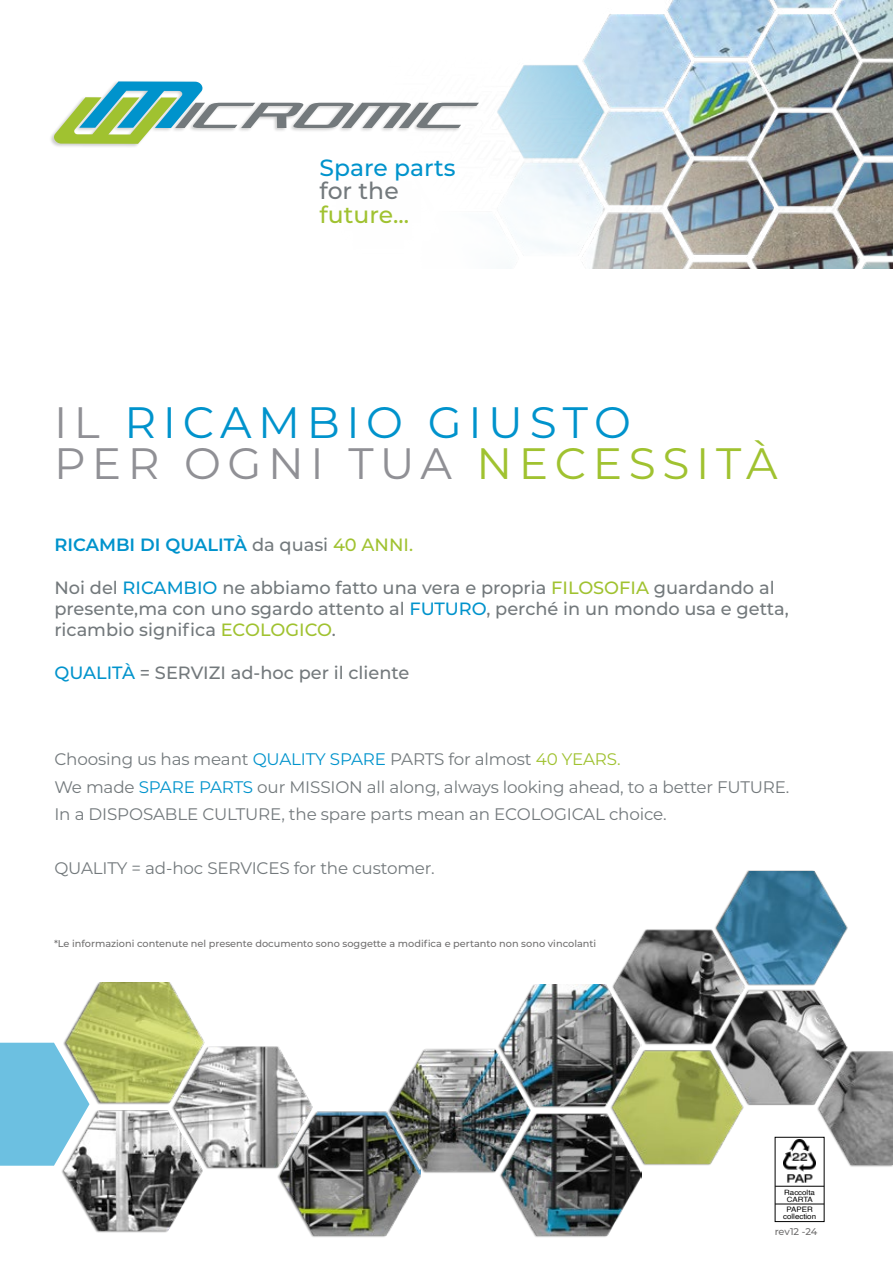
<style>
.page{position:relative;width:893px;height:1263px;background:#fff}
.page>*{position:absolute;margin:0;border:0;box-sizing:border-box;transform-origin:0 0}
.t1{font:43.95px/40.7px "Montserrat";letter-spacing:.15em;color:#0093cc}
.t2{font:500 23.4px "Montserrat";color:#0093cc}
.t3{font:500 23.4px "Montserrat";color:#a0c230}
.t4{font:500 23.4px "Montserrat";color:#73797c}
.t5{font:500 17.85px/21.3px "Montserrat";color:#73797c}
.t6{font:600 17.85px "Montserrat";color:#0093cc}
.t7{font:16.8px/27.2px "Montserrat";letter-spacing:-.01em;color:#73797c}
.t8{font:500 9.75px "Montserrat";color:#706f6f}
.t9{font:7.5px/6.9px "Helvetica";color:#000;text-align:center;scale:1.05 1}
.t10{font:7.35px/6.9px "Helvetica";color:#000;text-align:center;scale:1.09 1}
.s1{color:#909095}
.s2{color:#a0c230}
.s3{font-weight:500;color:#73797c}
.s4{font-weight:500;color:#a0c230}
.s5{color:#0093cc}
</style>
<div class="page">
<img style="left:497px;top:0;width:396px;height:269px">
<img style="left:613px;top:871px;width:280px;height:293px">
<img style="left:64px;top:983px;width:213px;height:248px">
<img style="left:280px;top:984px;width:361px;height:252px">
<svg style="left:0;top:1043px;width:89px;height:123px;background:#80c4da"></svg>
<div style="left:49px;top:81px;width:431px;height:68px;background:#000;opacity:.2"></div>
<svg style="left:52px;top:81px;width:427px;height:63px"></svg>
<svg style="left:881px;top:0;width:12px;height:94px"></svg>
<div style="left:775px;top:1137px;width:49px;height:84px;background:#fff"></div>
<div style="left:775px;top:1137px;width:49px;height:85px;border:1px solid #000"></div>
<img style="left:783px;top:1140px;width:33px;height:43px">
<hr style="left:775px;top:1186px;width:49px;height:1px;background:#000">
<hr style="left:775px;top:1203px;width:49px;height:1px;background:#000">
<h2 class="t2" style="left:320px;top:151px;width:137px">Spare parts</h2>
<h2 class="t4" style="left:320px;top:175px;width:81px">for the</h2>
<h2 class="t3" style="left:320px;top:198px;width:91px">future...</h2>
<h1 class="t1" style="left:54px;top:401px;width:725px"><span class="s1">IL</span> RICAMBIO GIUSTO<br><span class="s1">PER OGNI TUA</span> <span class="s2">NECESSITÀ</span></h1>
<p class="t6" style="left:54px;top:532px;width:360px">RICAMBI DI QUALITÀ <span class="s3">da quasi</span> <span class="s4">40 ANNI.</span></p>
<p class="t5" style="left:54px;top:576px;width:736px">Noi del <span class="s5">RICAMBIO</span> ne abbiamo fatto una vera e propria <span class="s2">FILOSOFIA</span> guardando al presente,ma con uno sgardo attento al <span class="s5">FUTURO</span>, perché in un mondo usa e getta, ricambio significa <span class="s2">ECOLOGICO</span>.</p>
<p class="t5" style="left:54px;top:661px;width:357px"><span class="s5">QUALITÀ</span> = SERVIZI ad-hoc per il cliente</p>
<p class="t7" style="left:54px;top:745px;width:736px">Choosing us has meant <span class="s5">QUALITY SPARE</span> PARTS for almost <span class="s2">40 YEARS.<br></span>We made <span class="s5">SPARE PARTS</span> our MISSION all along, always looking ahead, to a better FUTURE.<br>In a DISPOSABLE CULTURE, the spare parts mean an ECOLOGICAL choice.</p>
<p class="t7" style="left:54px;top:854px;width:382px">QUALITY = ad-hoc SERVICES for the customer.</p>
<p class="t8" style="left:54px;top:937px;width:544px">*Le informazioni contenute nel presente documento sono soggette a modifica e pertanto non sono vincolanti</p>
<p class="t10" style="left:784px;top:1189px;width:30px">Raccolta<br>CARTA</p>
<p class="t9" style="left:783px;top:1206px;width:33px">PAPER collection</p>
<p class="t8" style="left:775px;top:1224px;width:44px">rev12 -24</p>
</div>
